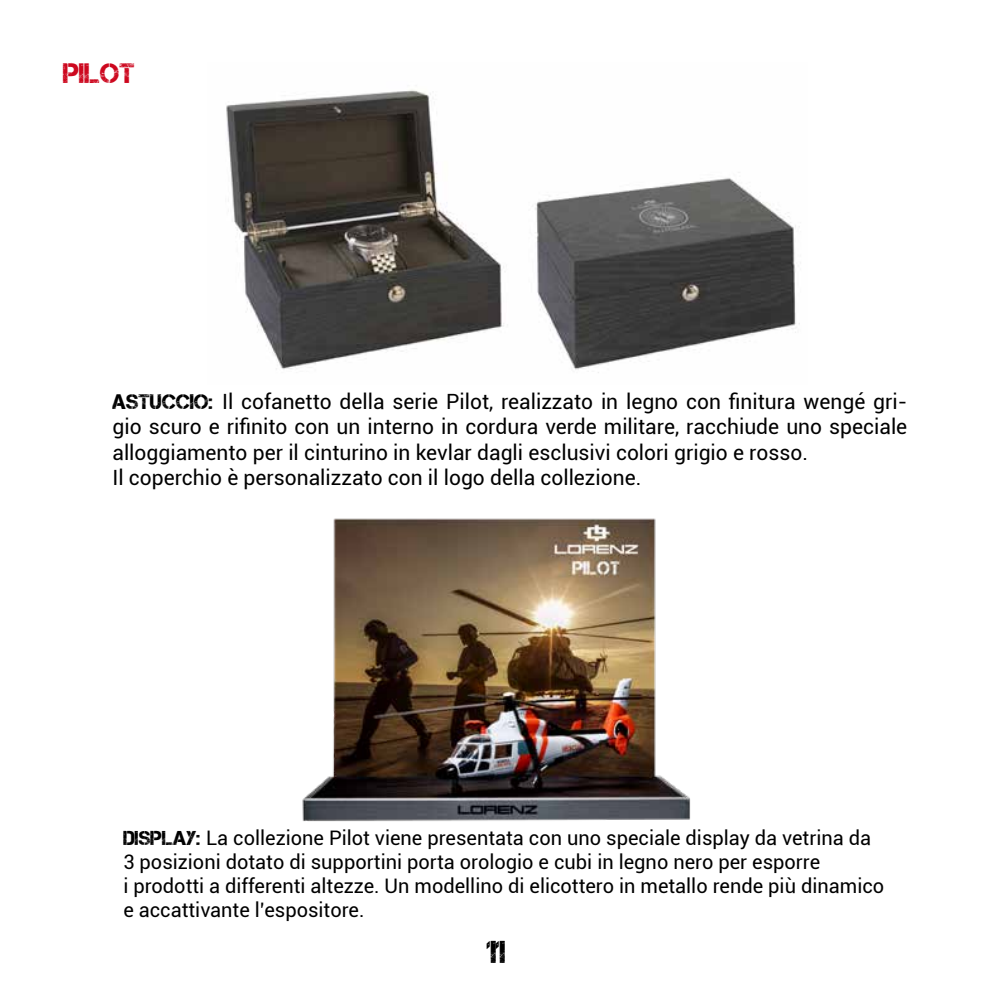
<style>
.page{position:relative;width:993px;height:993px;background:#fff}
.page>*{position:absolute;margin:0;border:0;box-sizing:border-box;transform-origin:0 0}
.t1{font:31.5px "Captureit";color:#000}
.t2{font:28px "Captureit";color:#cd071e}
.t3{font:21px/25.2px "Roboto";color:#000}
.t4{font:19.95px/24px "Roboto";color:#000}
.s1{font-family:"Captureit"}
</style>
<div class="page">
<img style="left:226px;top:89px;width:574px;height:284px">
<img style="left:302px;top:518px;width:389px;height:304px">
<h2 class="t2" style="left:63px;top:58px;width:74px">PILOT</h2>
<p class="t3" style="left:112px;top:388px;width:796px"><span class="s1">ASTUCCIO:</span> Il cofanetto della serie Pilot, realizzato in legno con finitura wengé gri&shy;gio scuro e rifinito con un interno in cordura verde militare, racchiude uno speciale alloggiamento per il cinturino in kevlar dagli esclusivi colori grigio e rosso.<br>Il coperchio è personalizzato con il logo della collezione.</p>
<p class="t4" style="left:123px;top:825px;width:762px"><span class="s1">DISPLAY:</span> La collezione Pilot viene presentata con uno speciale display da vetrina da 3 posizioni dotato di supportini porta orologio e cubi in legno nero per esporre<br>i prodotti a differenti altezze. Un modellino di elicottero in metallo rende più dinamico e accattivante l’espositore.</p>
<h1 class="t1" style="left:486px;top:934px;width:21px">11</h1>
</div>
